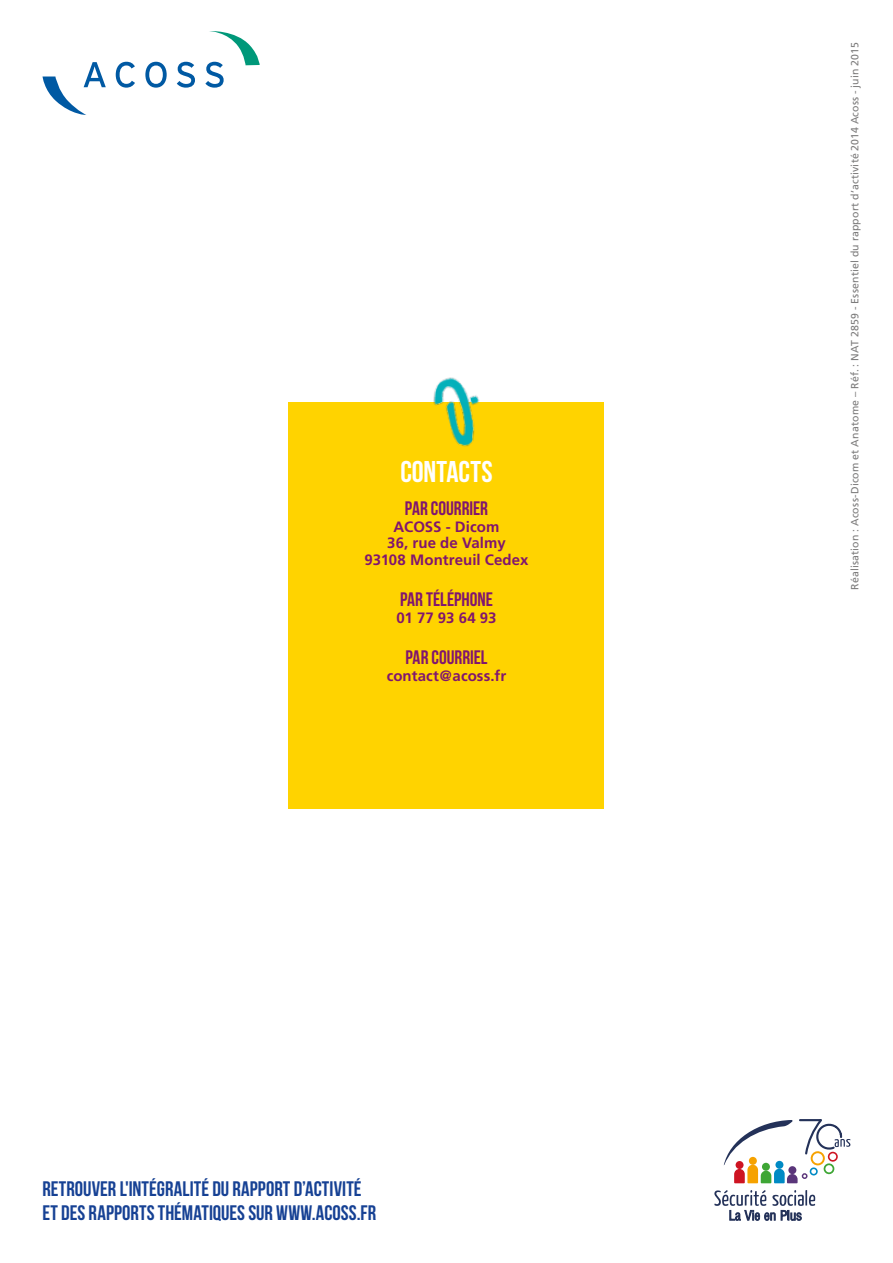
<style>
.page{position:relative;width:893px;height:1263px;background:#fff}
.page>*{position:absolute;margin:0;border:0;box-sizing:border-box;transform-origin:0 0}
.t1{font:30px "Bebas Neue";color:#fff}
.t2{font:21px/24px "Bebas Neue";letter-spacing:.005em;color:#164194}
.t3{font:19.5px "Bebas Neue";color:#80156f}
.t4{font:700 15px/16.5px "Frutiger";letter-spacing:.005em;color:#80156f;text-align:center}
.t5{font:10.5px "Frutiger";letter-spacing:.015em;color:#7c7b7b}
</style>
<div class="page">
<div style="left:289px;top:403px;width:315px;height:406px;background:#ffd300"></div>
<img style="left:424px;top:377px;width:58px;height:70px">
<svg style="left:116px;top:62px;width:19px;height:26px"></svg>
<svg style="left:145px;top:62px;width:22px;height:26px"></svg>
<svg style="left:177px;top:62px;width:18px;height:26px"></svg>
<svg style="left:43px;top:62px;width:63px;height:53px"></svg>
<svg style="left:205px;top:31px;width:55px;height:57px"></svg>
<svg style="left:724px;top:1119px;width:126px;height:64px"></svg>
<div style="left:828px;top:1151px;width:10px;height:11px;border:2px solid #ce1422;border-radius:50%"></div>
<svg style="left:714px;top:1190px;width:101px;height:31px"></svg>
<h1 class="t1" style="left:400px;top:455px;width:94px">CONTACTS</h1>
<h3 class="t3" style="left:405px;top:498px;width:85px">PAR COURRIER</h3>
<h3 class="t4" style="left:364px;top:518px;width:166px">ACOSS - Dicom<br>36, rue de Valmy<br>93108 Montreuil Cedex</h3>
<h3 class="t3" style="left:400px;top:589px;width:94px">PAR TÉLÉPHONE</h3>
<h3 class="t4" style="left:396px;top:609px;width:102px">01 77 93 64 93</h3>
<h3 class="t3" style="left:405px;top:647px;width:83px">PAR COURRIEL</h3>
<h3 class="t4" style="left:387px;top:667px;width:121px">contact@acoss.fr</h3>
<h2 class="t2" style="left:43px;top:1177px;width:335px">RETROUVER L'INTÉGRALITÉ DU RAPPORT D’ACTIVITÉ<br>ET DES RAPPORTS THÉMATIQUES SUR WWW.ACOSS.FR</h2>
<p class="t5" style="left:849px;top:590px;width:549px;rotate:-90deg">Réalisation : Acoss-Dicom et Anatome – Réf. : NAT 2859 - Essentiel du rapport d’activité 2014 Acoss - juin 2015</p>
</div>
